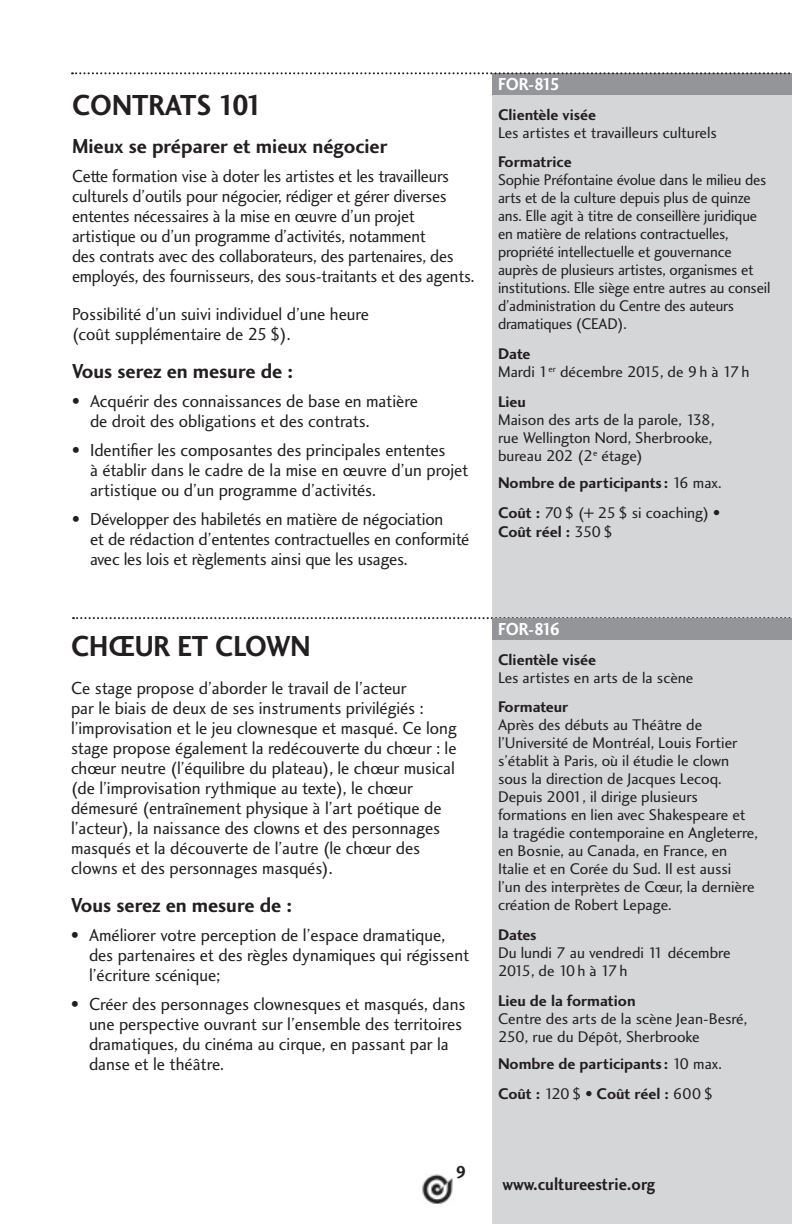
<style>
.page{position:relative;width:792px;height:1224px;background:#fff}
.page>*{position:absolute;margin:0;border:0;box-sizing:border-box;transform-origin:0 0}
.Titre{font:30px "Charlotte Sans Bold Plain";color:#231f20;scale:.92 1}
.Sous-titre_1{font:21px "Charlotte Sans Bold Plain";color:#231f20}
.Description{font:18px/20px "Charlotte Sans Book Plain";color:#231f20}
.Description-2{font:18px/20px "Charlotte Sans Book Plain";color:#231f20;scale:.95 1}
.t1{font:18px "Charlotte Sans Bold Plain";color:#231f20;scale:.92 1}
.Chiffre{font:18px "Charlotte Sans Bold Plain";letter-spacing:-.065em;color:#fff;scale:.92 1}
.Texte_formation{font:16px/18px "Charlotte Sans Book Plain";letter-spacing:-.01em;color:#231f20}
.Sous-Titre_2{font:16px "Charlotte Sans Bold Plain";color:#231f20}
.Texte_formation-2{font:16px "Charlotte Sans Bold Plain";color:#231f20}
.Sous-Titre_2-2{font:16px/19px "Charlotte Sans Book Plain";color:#231f20}
.s1{font-family:"Charlotte Sans Book Plain"}
.s2{font-family:"Charlotte Sans Bold Plain"}
</style>
<div class="page">
<div style="left:492px;top:87px;width:300px;height:1137px;background:#d5d6d8"></div>
<svg style="left:73px;top:617px;width:718px;height:2px"></svg>
<div style="left:492px;top:618px;width:300px;height:21px;background:#939598"></div>
<div style="left:492px;top:73px;width:300px;height:21px;background:#939598"></div>
<svg style="left:72px;top:72px;width:718px;height:2px"></svg>
<img style="left:422px;top:1174px;width:31px;height:30px">
<p class="Titre" style="left:72px;top:87px;width:209px">CONTRATS 101</p>
<p class="Sous-titre_1" style="left:72px;top:133px;width:317px">Mieux se préparer et mieux négocier</p>
<p class="Description-2" style="left:72px;top:165px;width:423px">Cette formation vise à doter les artistes et les travailleurs culturels d’outils pour négocier, rédiger et gérer diverses ententes nécessaires à la mise en œuvre d’un projet artistique ou d’un programme d’activités, notamment<br>des contrats avec des collaborateurs, des partenaires, des employés, des fournisseurs, des sous-traitants et des agents.</p>
<p class="Description" style="left:72px;top:303px;width:299px">Possibilité d’un suivi individuel d’une heure (coût supplémentaire de 25$).</p>
<p class="Sous-titre_1" style="left:72px;top:358px;width:223px">Vous serez en mesure de :</p>
<p class="Description" style="left:90px;top:390px;width:330px;text-indent:-18px">• Acquérir des connaissances de base en matière de droit des obligations et des contrats.</p>
<p class="Description" style="left:90px;top:439px;width:380px;text-indent:-18px">• Identifier les composantes des principales ententes<br>à établir dans le cadre de la mise en œuvre d’un projet artistique ou d’un programme d’activités.</p>
<p class="Description" style="left:90px;top:508px;width:381px;text-indent:-18px">• Développer des habiletés en matière de négociation<br>et de rédaction d’ententes contractuelles en conformité avec les lois et règlements ainsi que les usages.</p>
<p class="Titre" style="left:71px;top:628px;width:262px">CHŒUR ET CLOWN</p>
<p class="Description" style="left:71px;top:678px;width:387px">Ce stage propose d’aborder le travail de l’acteur<br>par le biais de deux de ses instruments privilégiés : l’improvisation et le jeu clownesque et masqué. Ce long stage propose également la redécouverte du chœur : le chœur neutre (l’équilibre du plateau), le chœur musical (de l’improvisation rythmique au texte), le chœur démesuré (entraînement physique à l’art poétique de l’acteur), la naissance des clowns et des personnages masqués et la découverte de l’autre (le chœur des clowns et des personnages masqués).</p>
<p class="Sous-titre_1" style="left:71px;top:893px;width:223px">Vous serez en mesure de :</p>
<p class="Description" style="left:89px;top:925px;width:382px;text-indent:-18px">• Améliorer votre perception de l’espace dramatique, des partenaires et des règles dynamiques qui régissent l’écriture scénique;</p>
<p class="Description" style="left:89px;top:994px;width:378px;text-indent:-18px">• Créer des personnages clownesques et masqués, dans une perspective ouvrant sur l’ensemble des territoires dramatiques, du cinéma au cirque, en passant par la danse et le théâtre.</p>
<p class="Chiffre" style="left:498px;top:73px;width:69px">FOR-815</p>
<p class="Sous-Titre_2" style="left:498px;top:105px;width:100px">Clientèle visée</p>
<p class="Texte_formation" style="left:498px;top:123px;width:221px">Les artistes et travailleurs culturels</p>
<p class="Sous-Titre_2" style="left:498px;top:153px;width:75px">Formatrice</p>
<p class="Texte_formation" style="left:498px;top:171px;width:274px">Sophie Préfontaine évolue dans le milieu des arts et de la culture depuis plus de quinze ans. Elle agit à titre de conseillère juridique en matière de relations contractuelles, propriété intellectuelle et gouvernance auprès de plusieurs artistes, organismes et institutions. Elle siège entre autres au conseil d’administration du Centre des auteurs dramatiques (CEAD).</p>
<p class="Sous-Titre_2" style="left:498px;top:344px;width:34px">Date</p>
<p class="Texte_formation" style="left:498px;top:363px;width:253px">Mardi 1<sup>er</sup> décembre 2015, de 9h à 17h</p>
<p class="Sous-Titre_2" style="left:498px;top:392px;width:29px">Lieu</p>
<p class="Texte_formation" style="left:498px;top:411px;width:218px">Maison des arts de la parole, 138, rue Wellington Nord, Sherbrooke, bureau 202 (2<sup>e</sup> étage)</p>
<p class="Texte_formation-2" style="left:498px;top:473px;width:224px">Nombre de participants: <span class="s1">16 max.</span></p>
<p class="Sous-Titre_2-2" style="left:498px;top:503px;width:224px"><span class="s2">Coût :</span> 70$ (+ 25$ si coaching) <span class="s2">•<br>Coût réel :</span> 350$</p>
<p class="Chiffre" style="left:498px;top:618px;width:69px">FOR-816</p>
<p class="Sous-Titre_2" style="left:498px;top:650px;width:100px">Clientèle visée</p>
<p class="Texte_formation" style="left:498px;top:668px;width:197px">Les artistes en arts de la scène</p>
<p class="Sous-Titre_2" style="left:498px;top:697px;width:72px">Formateur</p>
<p class="Texte_formation" style="left:498px;top:716px;width:261px">Après des débuts au Théâtre de l’Université de Montréal, Louis Fortier s’établit à Paris, où il étudie le clown sous la direction de Jacques Lecoq.<br>Depuis 2001, il dirige plusieurs formations en lien avec Shakespeare et la tragédie contemporaine en Angleterre, en Bosnie, au Canada, en France, en Italie et en Corée du Sud. Il est aussi l’un des interprètes de Cœur, la dernière création de Robert Lepage.</p>
<p class="Sous-Titre_2" style="left:498px;top:925px;width:40px">Dates</p>
<p class="Texte_formation" style="left:498px;top:944px;width:234px">Du lundi 7 au vendredi 11 décembre<br>2015, de 10 h à 17 h</p>
<p class="Sous-Titre_2" style="left:498px;top:991px;width:139px">Lieu de la formation</p>
<p class="Texte_formation" style="left:498px;top:1009px;width:251px">Centre des arts de la scène Jean-Besré,<br>250, rue du Dépôt, Sherbrooke</p>
<p class="Texte_formation-2" style="left:498px;top:1054px;width:224px">Nombre de participants: <span class="s1">10 max.</span></p>
<p class="Sous-Titre_2" style="left:498px;top:1084px;width:217px">Coût : <span class="s1">120$</span> • Coût réel : <span class="s1">600$</span></p>
<p class="t1" style="left:456px;top:1161px;width:12px">9</p>
<p class="t1" style="left:502px;top:1173px;width:167px">www.cultureestrie.org</p>
</div>
